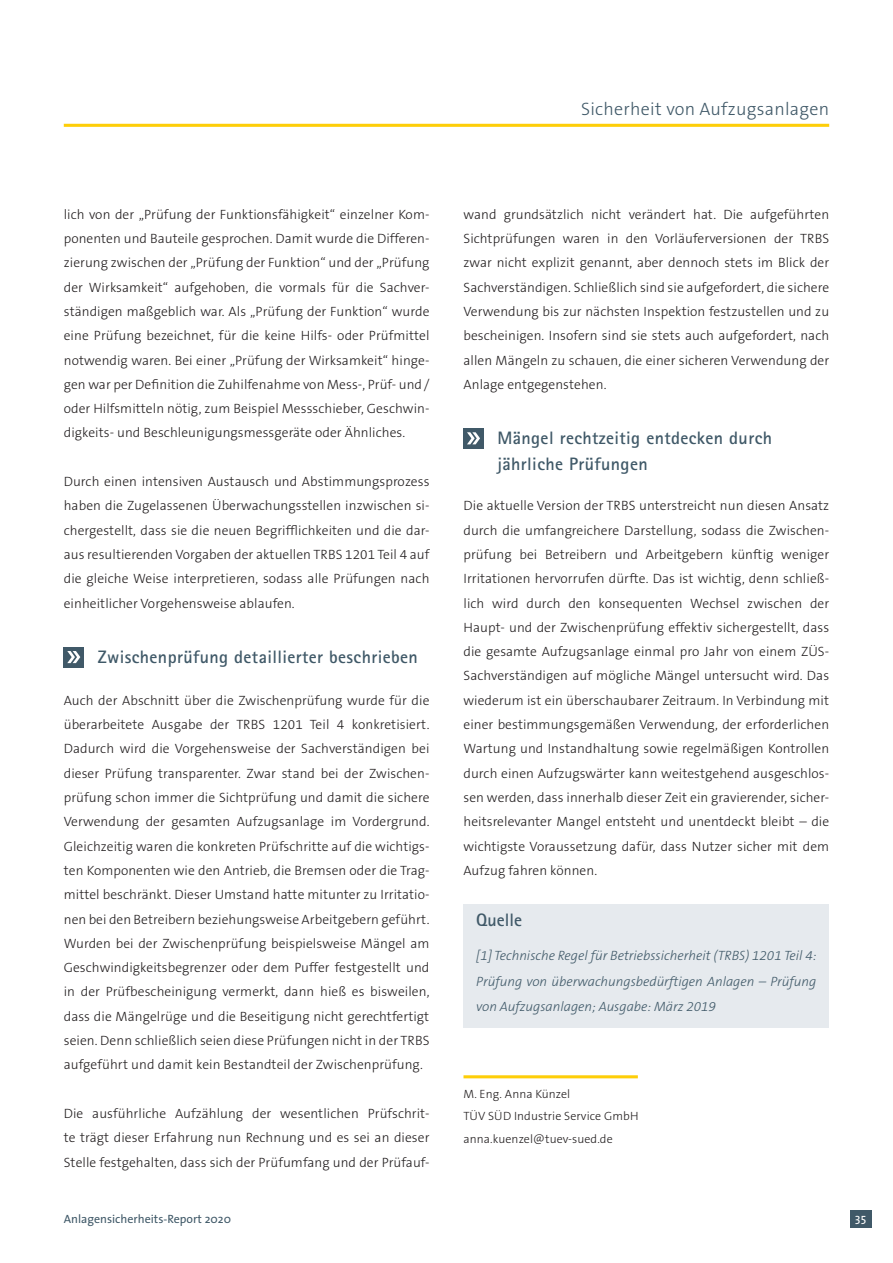
<style>
.page{position:relative;width:893px;height:1263px;background:#fff}
.page>*{position:absolute;margin:0;border:0;box-sizing:border-box;transform-origin:0 0}
.t1{font:700 18px/25.5px "Rotis Sans Serif";letter-spacing:.02em;color:#405968}
.t2{font:300 18px "The Sans B3";letter-spacing:.015em;color:#405968}
.t3{font:300 13.5px/24.3px "The Sans B3";letter-spacing:.005em;color:#231f20;text-align:justify}
.t4{font:italic 300 13.5px/25.5px "The Sans B3";color:#405968;text-align:justify}
.t5{font:300 12px/22.5px "The Sans B3";letter-spacing:.01em;color:#231f20}
.t6{font:12px "The Sans";color:#405968}
.t7{font:12px "The Sans Caps";color:#fff}
</style>
<div class="page">
<div style="left:850px;top:1211px;width:21px;height:17px;background:#405968"></div>
<hr style="left:64px;top:124px;width:765px;height:3px;background:#fece08">
<div style="left:463px;top:904px;width:366px;height:124px;background:#e6eaee"></div>
<div style="left:64px;top:647px;width:20px;height:20px;background:#405968"></div>
<svg style="left:67px;top:651px;width:13px;height:12px"></svg>
<hr style="left:463px;top:1075px;width:175px;height:3px;background:#fece08">
<div style="left:463px;top:428px;width:21px;height:20px;background:#405968"></div>
<svg style="left:467px;top:432px;width:13px;height:12px"></svg>
<h1 class="t2" style="left:581px;top:100px;width:250px">Sicherheit von Aufzugsanlagen</h1>
<p class="t3" style="left:64px;top:203px;width:367px">lich von der „Prüfung der Funktionsfähigkeit“ einzelner Kom&shy;ponenten und Bauteile gesprochen. Damit wurde die Differen&shy;zierung zwischen der „Prüfung der Funktion“ und der „Prüfung der Wirksamkeit“ aufgehoben, die vormals für die Sachver&shy;ständigen maßgeblich war. Als „Prüfung der Funktion“ wurde eine Prüfung bezeichnet, für die keine Hilfs- oder Prüfmittel notwendig waren. Bei einer „Prüfung der Wirksamkeit“ hinge&shy;gen war per Definition die Zuhilfenahme von Mess-, Prüf- und/ oder Hilfsmitteln nötig, zum Beispiel Messschieber, Geschwin&shy;digkeits- und Beschleunigungsmessgeräte oder Ähnliches.</p>
<p class="t3" style="left:64px;top:470px;width:367px">Durch einen intensiven Austausch und Abstimmungsprozess haben die Zugelassenen Überwachungsstellen inzwischen si&shy;chergestellt, dass sie die neuen Begrifflichkeiten und die dar&shy;aus resultierenden Vorgaben der aktuellen TRBS 1201 Teil 4 auf die gleiche Weise interpretieren, sodass alle Prüfungen nach einheitlicher Vorgehensweise ablaufen.</p>
<h1 class="t1" style="left:98px;top:644px;width:321px">Zwischenprüfung detaillierter beschrieben</h1>
<p class="t3" style="left:64px;top:689px;width:367px">Auch der Abschnitt über die Zwischenprüfung wurde für die überarbeitete Ausgabe der TRBS 1201 Teil 4 konkretisiert.<br>Dadurch wird die Vorgehensweise der Sachverständigen bei dieser Prüfung transparenter. Zwar stand bei der Zwischen&shy;prüfung schon immer die Sichtprüfung und damit die sichere Verwendung der gesamten Aufzugsanlage im Vordergrund.<br>Gleichzeitig waren die konkreten Prüfschritte auf die wichtigs&shy;ten Komponenten wie den Antrieb, die Bremsen oder die Trag&shy;mittel beschränkt. Dieser Umstand hatte mitunter zu Irritatio&shy;nen bei den Betreibern beziehungsweise Arbeitgebern geführt.<br>Wurden bei der Zwischenprüfung beispielsweise Mängel am Geschwindigkeitsbegrenzer oder dem Puffer festgestellt und in der Prüfbescheinigung vermerkt, dann hieß es bisweilen, dass die Mängelrüge und die Beseitigung nicht gerechtfertigt seien. Denn schließlich seien diese Prüfungen nicht in der TRBS aufgeführt und damit kein Bestandteil der Zwischenprüfung.</p>
<p class="t3" style="left:64px;top:1102px;width:367px">Die ausführliche Aufzählung der wesentlichen Prüfschrit&shy;te trägt dieser Erfahrung nun Rechnung und es sei an dieser Stelle festgehalten, dass sich der Prüfumfang und der Prüfauf-</p>
<p class="t3" style="left:463px;top:203px;width:367px">wand grundsätzlich nicht verändert hat. Die aufgeführten Sichtprüfungen waren in den Vorläuferversionen der TRBS zwar nicht explizit genannt, aber dennoch stets im Blick der Sachverständigen. Schließlich sind sie aufgefordert, die sichere Verwendung bis zur nächsten Inspektion festzustellen und zu bescheinigen. Insofern sind sie stets auch aufgefordert, nach allen Mängeln zu schauen, die einer sicheren Verwendung der Anlage entgegenstehen.</p>
<h1 class="t1" style="left:497px;top:425px;width:276px">Mängel rechtzeitig entdecken durch jährliche Prüfungen</h1>
<p class="t3" style="left:463px;top:494px;width:367px">Die aktuelle Version der TRBS unterstreicht nun diesen Ansatz durch die umfangreichere Darstellung, sodass die Zwischen&shy;prüfung bei Betreibern und Arbeitgebern künftig weniger Irritationen hervorrufen dürfte. Das ist wichtig, denn schließ&shy;lich wird durch den konsequenten Wechsel zwischen der Haupt- und der Zwischenprüfung effektiv sichergestellt, dass die gesamte Aufzugsanlage einmal pro Jahr von einem ZÜS-Sachverständigen auf mögliche Mängel untersucht wird. Das wiederum ist ein überschaubarer Zeitraum. In Verbindung mit einer bestimmungsgemäßen Verwendung, der erforderlichen Wartung und Instandhaltung sowie regelmäßigen Kontrollen durch einen Aufzugswärter kann weitestgehend ausgeschlos&shy;sen werden, dass innerhalb dieser Zeit ein gravierender, sicher&shy;heitsrelevanter Mangel entsteht und unentdeckt bleibt – die wichtigste Voraussetzung dafür, dass Nutzer sicher mit dem Aufzug fahren können.</p>
<h1 class="t1" style="left:476px;top:907px;width:47px">Quelle</h1>
<p class="t4" style="left:476px;top:943px;width:342px">[1] Technische Regel für Betriebssicherheit (TRBS) 1201 Teil 4:<br>Prüfung von überwachungsbedürftigen Anlagen – Prüfung von Aufzugsanlagen; Ausgabe: März 2019</p>
<p class="t5" style="left:463px;top:1083px;width:176px">M. Eng. Anna Künzel<br>TÜV SÜD Industrie Service GmbH anna.kuenzel@tuev-sued.de</p>
<p class="t6" style="left:64px;top:1209px;width:169px">Anlagensicherheits-Report 2020</p>
<p class="t7" style="left:855px;top:1209px;width:13px">35</p>
</div>
